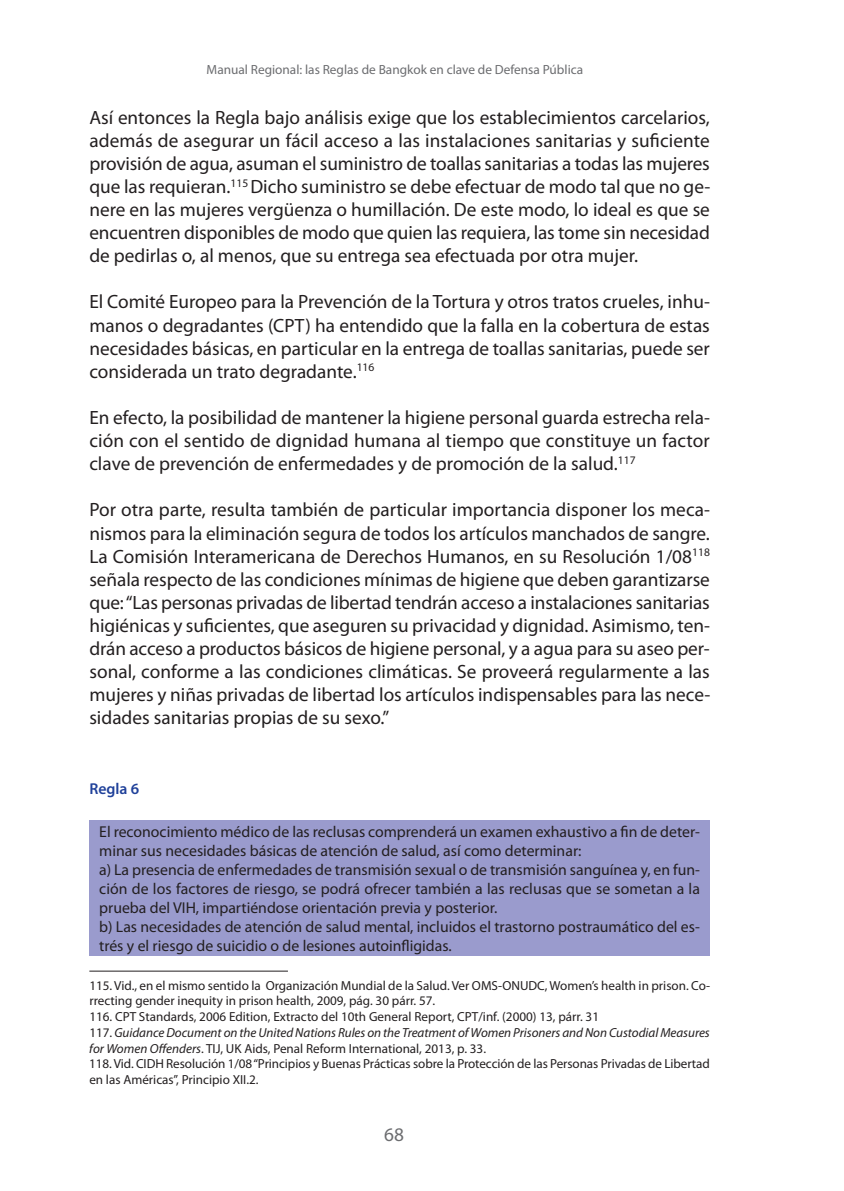
<style>
.page{position:relative;width:844px;height:1191px;background:#fff}
.page>*{position:absolute;margin:0;border:0;box-sizing:border-box;transform-origin:0 0}
.t1{font:19.25px/23.1px "Myriad Pro";color:#231f20;text-align:justify}
.t2{font:19.25px "Myriad Pro";color:#6c6d70}
.t3{font:15.75px/18.9px "Myriad Pro";color:#231f20}
.t4{font:600 15.75px "Myriad Pro";color:#20419a}
.t5{font:13.3px "Myriad Pro";color:#6c6d70}
.t6{font:13.12px/15.8px "Myriad Pro";color:#231f20}
.s1{font-style:italic}
</style>
<div class="page">
<div style="left:89px;top:820px;width:620px;height:135px;background:#9a9bcd"></div>
<hr style="left:89px;top:970px;width:199px;height:1px;background:#231f20">
<p class="t5" style="left:206px;top:65px;width:378px">Manual Regional: las Reglas de Bangkok en clave de Defensa Pública</p>
<p class="t1" style="left:89px;top:107px;width:622px">Así entonces la Regla bajo análisis exige que los establecimientos carcelarios, además de asegurar un fácil acceso a las instalaciones sanitarias y suficiente provisión de agua, asuman el suministro de toallas sanitarias a todas las mujeres que las requieran.<sup>115</sup> Dicho suministro se debe efectuar de modo tal que no ge&shy;nere en las mujeres vergüenza o humillación. De este modo, lo ideal es que se encuentren disponibles de modo que quien las requiera, las tome sin necesidad de pedirlas o, al menos, que su entrega sea efectuada por otra mujer.</p>
<p class="t1" style="left:89px;top:292px;width:622px">El Comité Europeo para la Prevención de la Tortura y otros tratos crueles, inhu&shy;manos o degradantes (CPT) ha entendido que la falla en la cobertura de estas necesidades básicas, en particular en la entrega de toallas sanitarias, puede ser considerada un trato degradante.<sup>116</sup></p>
<p class="t1" style="left:89px;top:407px;width:622px">En efecto, la posibilidad de mantener la higiene personal guarda estrecha rela&shy;ción con el sentido de dignidad humana al tiempo que constituye un factor clave de prevención de enfermedades y de promoción de la salud.<sup>117</sup></p>
<p class="t1" style="left:89px;top:500px;width:622px">Por otra parte, resulta también de particular importancia disponer los meca&shy;nismos para la eliminación segura de todos los artículos manchados de sangre.<br>La Comisión Interamericana de Derechos Humanos, en su Resolución 1/08<sup>118 </sup>señala respecto de las condiciones mínimas de higiene que deben garantizarse que:“Las personas privadas de libertad tendrán acceso a instalaciones sanitarias higiénicas y suficientes, que aseguren su privacidad y dignidad. Asimismo, ten&shy;drán acceso a productos básicos de higiene personal, y a agua para su aseo per&shy;sonal, conforme a las condiciones climáticas. Se proveerá regularmente a las mujeres y niñas privadas de libertad los artículos indispensables para las nece&shy;sidades sanitarias propias de su sexo.”</p>
<p class="t4" style="left:89px;top:782px;width:51px">Regla 6</p>
<p class="t3" style="left:99px;top:824px;width:602px">El reconocimiento médico de las reclusas comprenderá un examen exhaustivo a fin de deter&shy;minar sus necesidades básicas de atención de salud, así como determinar:<br>a) La presencia de enfermedades de transmisión sexual o de transmisión sanguínea y, en fun&shy;ción de los factores de riesgo, se podrá ofrecer también a las reclusas que se sometan a la prueba del VIH, impartiéndose orientación previa y posterior.<br>b) Las necesidades de atención de salud mental, incluidos el trastorno postraumático del es&shy;trés y el riesgo de suicidio o de lesiones autoinfligidas.</p>
<p class="t6" style="left:89px;top:978px;width:622px">115. Vid., en el mismo sentido la Organización Mundial de la Salud. Ver OMS-ONUDC, Women’s health in prison. Co&shy;rrecting gender inequity in prison health, 2009, pág. 30 párr. 57.<br>116. CPT Standards, 2006 Edition, Extracto del 10th General Report, CPT/inf. (2000) 13, párr. 31<br>117. <span class="s1">GuidanceDocument on theUnitedNations Rules on the Treatment of Women Prisoners andNon CustodialMeasures for Women Offenders</span>. TIJ, UK Aids, Penal Reform International, 2013, p. 33.<br>118.Vid. CIDH Resolución 1/08“Principios y Buenas Prácticas sobre la Protección de las Personas Privadas de Libertad en las Américas”, Principio XII.2.</p>
<p class="t2" style="left:384px;top:1127px;width:21px">68</p>
</div>
